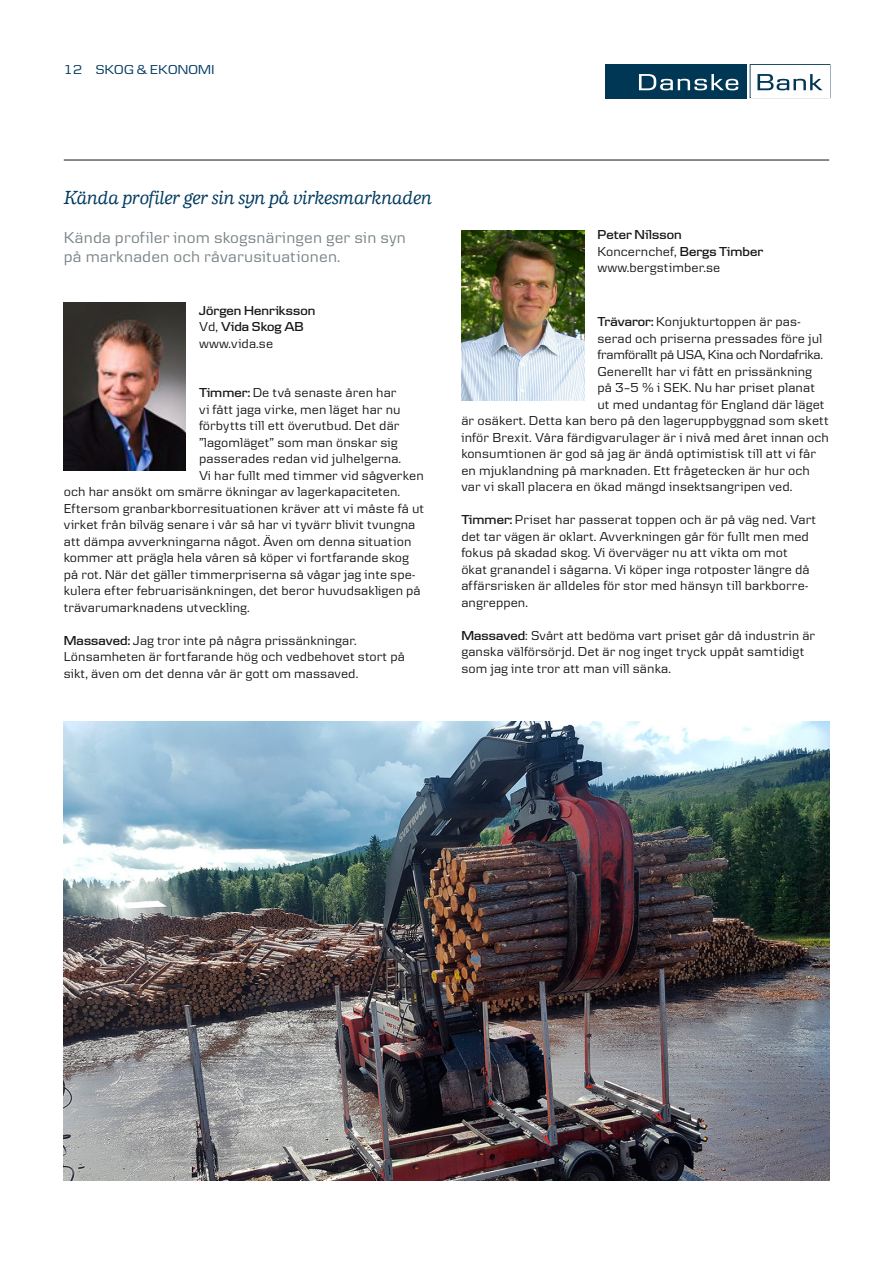
<style>
.page{position:relative;width:893px;height:1263px;background:#fff}
.page>*{position:absolute;margin:0;border:0;box-sizing:border-box;transform-origin:0 0}
.t1{font:italic 500 19.5px "Danske Human";letter-spacing:-.025em;color:#003a60}
.t2{font:16.5px/19.5px "Danske Text";letter-spacing:.01em;color:#798286}
.t3{font:13.5px/16.5px "Danske Text";letter-spacing:.005em;color:#161614}
.t4{font:600 13.5px/16.5px "Danske Headline";letter-spacing:.005em;color:#161614}
.t5{font:13.5px "Danske Text";letter-spacing:-.025em;color:#161614}
.t6{font:13.5px "Danske Headline";letter-spacing:.02em;color:#003a60}
.s1{font-family:"Danske Text";font-weight:400}
.s2{font-family:"Danske Headline";font-weight:600}
</style>
<div class="page">
<hr style="left:64px;top:160px;width:765px;height:1px;background:#161614">
<div style="left:605px;top:64px;width:141px;height:34px;background:#003754"></div>
<svg style="left:639px;top:74px;width:99px;height:16px"></svg>
<svg style="left:750px;top:64px;width:80px;height:34px"></svg>
<img style="left:64px;top:303px;width:122px;height:168px">
<img style="left:461px;top:230px;width:124px;height:170px">
<img style="left:64px;top:721px;width:765px;height:459px">
<p class="t6" style="left:64px;top:62px;width:152px">12 SKOG &amp; EKONOMI</p>
<h1 class="t1" style="left:64px;top:187px;width:370px">Kända profiler ger sin syn på virkesmarknaden</h1>
<p class="t2" style="left:64px;top:227px;width:344px">Kända profiler inom skogsnäringen ger sin syn på marknaden och råvarusituationen.</p>
<p class="t4" style="left:199px;top:301px;width:118px">Jörgen Henriksson<br><span class="s1">Vd,</span> Vida Skog AB</p>
<p class="t3" style="left:199px;top:334px;width:76px">www.vida.se</p>
<p class="t3" style="left:199px;top:384px;width:199px"><span class="s2">Timmer:</span> De två senaste åren har</p>
<p class="t3" style="left:199px;top:400px;width:203px">vi fått jaga virke, men läget har nu</p>
<p class="t3" style="left:199px;top:417px;width:202px">förbytts till ett överutbud. Det där</p>
<p class="t3" style="left:199px;top:433px;width:200px">”lagomläget” som man önskar sig</p>
<p class="t3" style="left:199px;top:450px;width:204px">passerades redan vid julhelgerna.</p>
<p class="t3" style="left:199px;top:466px;width:226px">Vi har fullt med timmer vid sågverken</p>
<p class="t3" style="left:64px;top:483px;width:338px">och har ansökt om smärre ökningar av lagerkapaciteten.</p>
<p class="t3" style="left:64px;top:499px;width:362px">Eftersom granbarkborresituationen kräver att vi måste få ut</p>
<p class="t3" style="left:64px;top:516px;width:353px">virket från bilväg senare i vår så har vi tyvärr blivit tvungna</p>
<p class="t3" style="left:64px;top:532px;width:349px">att dämpa avverkningarna något. Även om denna situation</p>
<p class="t3" style="left:64px;top:549px;width:347px">kommer att prägla hela våren så köper vi fortfarande skog</p>
<p class="t3" style="left:64px;top:565px;width:353px">på rot. När det gäller timmerpriserna så vågar jag inte spe-</p>
<p class="t3" style="left:64px;top:582px;width:359px">kulera efter februarisänkningen, det beror huvudsakligen på</p>
<p class="t3" style="left:64px;top:598px;width:188px">trävarumarknadens utveckling.</p>
<p class="t3" style="left:64px;top:631px;width:343px"><span class="s2">Massaved:</span> Jag tror inte på några prissänkningar.<br>Lönsamheten är fortfarande hög och vedbehovet stort på sikt, även om det denna vår är gott om massaved.</p>
<p class="t4" style="left:597px;top:226px;width:86px">Peter Nilsson</p>
<p class="t3" style="left:597px;top:243px;width:167px">Koncernchef, <span class="s2">Bergs Timber </span>www.bergstimber.se</p>
<p class="t3" style="left:597px;top:313px;width:205px"><span class="s2">Trävaror:</span> Konjukturtoppen är pas-</p>
<p class="t3" style="left:597px;top:330px;width:226px">serad och priserna pressades före jul</p>
<p class="t5" style="left:597px;top:347px;width:227px">framförallt på USA, Kina och Nordafrika.</p>
<p class="t3" style="left:597px;top:363px;width:216px">Generellt har vi fått en prissänkning</p>
<p class="t3" style="left:597px;top:379px;width:219px">på 3–5 % i SEK. Nu har priset planat</p>
<p class="t3" style="left:597px;top:396px;width:229px">ut med undantag för England där läget</p>
<p class="t3" style="left:461px;top:412px;width:369px">är osäkert. Detta kan bero på den lageruppbyggnad som skett</p>
<p class="t3" style="left:461px;top:429px;width:369px">inför Brexit. Våra färdigvarulager är i nivå med året innan och</p>
<p class="t3" style="left:461px;top:445px;width:356px">konsumtionen är god så jag är ändå optimistisk till att vi får</p>
<p class="t3" style="left:461px;top:462px;width:350px">en mjuklandning på marknaden. Ett frågetecken är hur och</p>
<p class="t3" style="left:461px;top:478px;width:333px">var vi skall placera en ökad mängd insektsangripen ved.</p>
<p class="t3" style="left:461px;top:511px;width:356px"><span class="s2">Timmer:</span> Priset har passerat toppen och är på väg ned. Vart det tar vägen är oklart. Avverkningen går för fullt men med fokus på skadad skog. Vi överväger nu att vikta om mot ökat granandel i sågarna. Vi köper inga rotposter längre då affärsrisken är alldeles för stor med hänsyn till barkborre&shy;angreppen.</p>
<p class="t3" style="left:461px;top:626px;width:355px"><span class="s2">Massaved</span>: Svårt att bedöma vart priset går då industrin är ganska välförsörjd. Det är nog inget tryck uppåt samtidigt som jag inte tror att man vill sänka.</p>
</div>
